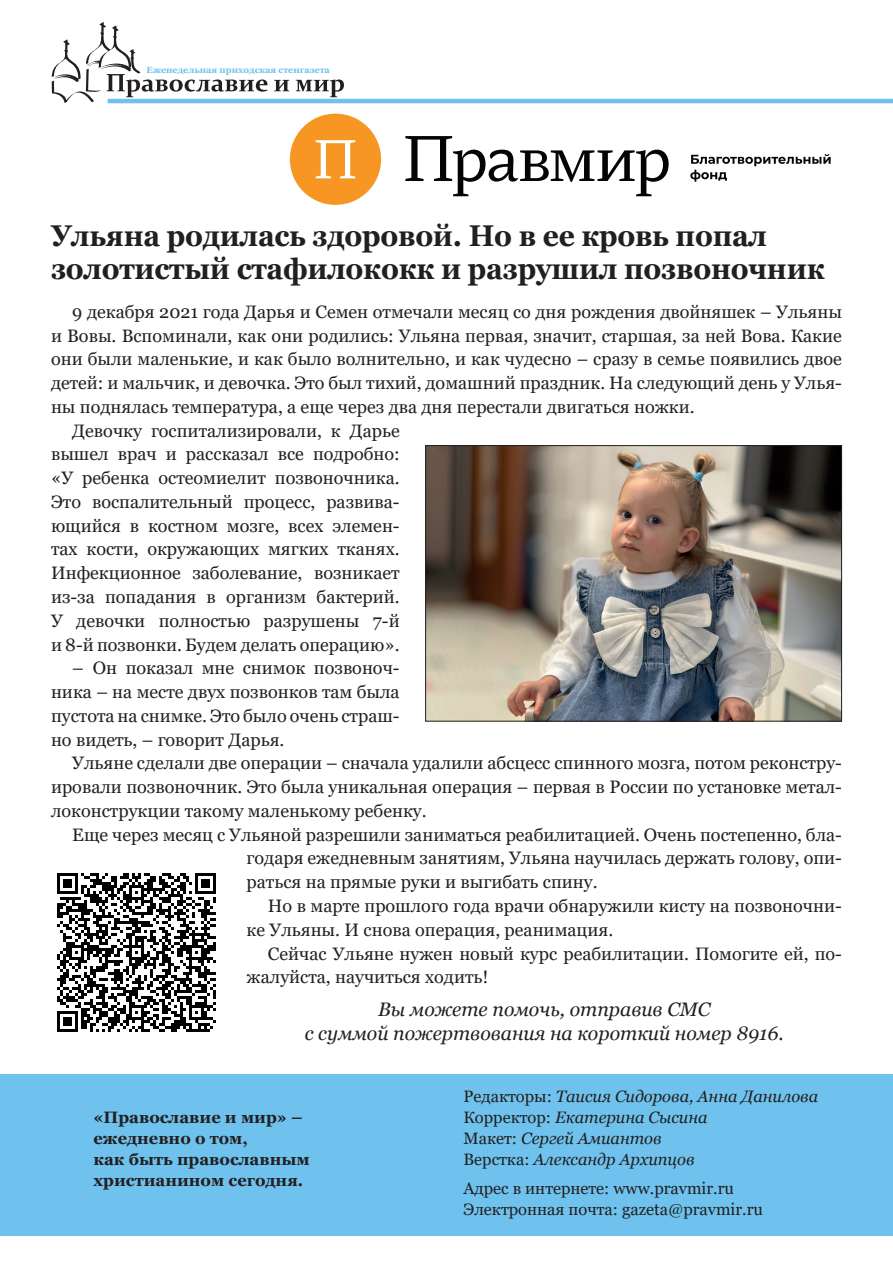
<style>
.page{position:relative;width:893px;height:1263px;background:#fff}
.page>*{position:absolute;margin:0;border:0;box-sizing:border-box;transform-origin:0 0}
.Zagolovok{font:700 30px/33px "Georgia";letter-spacing:-.01em;color:#231f20;scale:.94 1}
.Преамбула{font:italic 19.5px/24px "Georgia";color:#231f20;text-align:center}
.Text{font:18px/23.7px "Georgia";color:#231f20;text-align:justify}
.t1{font:italic 16.5px/21px "Georgia";color:#231f20}
.t2{font:700 16.5px/21px "Georgia";color:#231f20}
.t3{font:16.5px/21px "Georgia";color:#231f20}
.t4{font:700 9px "Georgia";color:#6ec2ed}
.s1{font-style:normal}
</style>
<div class="page">
<div style="left:0;top:1074px;width:893px;height:162px;background:#6ec2ed"></div>
<svg style="left:52px;top:22px;width:215px;height:81px"></svg>
<svg style="left:274px;top:80px;width:15px;height:11px"></svg>
<svg style="left:296px;top:79px;width:48px;height:18px"></svg>
<hr style="left:108px;top:99px;width:785px;height:4px;background:#6ec2ed">
<svg style="left:405px;top:136px;width:264px;height:60px"></svg>
<svg style="left:690px;top:154px;width:141px;height:28px"></svg>
<div style="left:290px;top:114px;width:91px;height:91px;background:#f79622;border-radius:50%"></div>
<svg style="left:316px;top:140px;width:39px;height:38px"></svg>
<img style="left:57px;top:873px;width:159px;height:159px">
<img style="left:427px;top:447px;width:413px;height:272px">
<div style="left:425px;top:445px;width:417px;height:276px;border:1px solid #231f20"></div>
<p class="t4" style="left:147px;top:64px;width:185px">Еженедельная приходская стенгазета</p>
<p class="Zagolovok" style="left:51px;top:219px;width:825px">Ульяна родилась здоровой. Но в ее кровь попал золотистый стафилококк и разрушил позвоночник</p>
<p class="Text" style="left:51px;top:300px;width:792px;text-indent:21px">9 декабря 2021 года Дарья и Семен отмечали месяц со дня рождения двойняшек – Ульяны и Вовы. Вспоминали, как они родились: Ульяна первая, значит, старшая, за ней Вова. Какие они были маленькие, и как было волнительно, и как чудесно – сразу в семье появились двое детей: и мальчик, и девочка. Это был тихий, домашний праздник. На следующий день у Улья&shy;ны поднялась температура, а еще через два дня перестали двигаться ножки.</p>
<p class="Text" style="left:51px;top:419px;width:350px;text-indent:21px">Девочку госпитализировали, к Дарье вышел врач и рассказал все подробно: «У ребенка остеомиелит позвоночника.<br>Это воспалительный процесс, развива&shy;ющийся в костном мозге, всех элемен&shy;тах кости, окружающих мягких тканях.<br>Инфекционное заболевание, возникает из-за попадания в организм бактерий.<br>У девочки полностью разрушены 7-й и 8-й позвонки. Будем делать операцию».</p>
<p class="Text" style="left:51px;top:657px;width:350px;text-indent:21px">– Он показал мне снимок позвоноч&shy;ника – на месте двух позвонков там была пустота на снимке. Это было очень страш&shy;но видеть, – говорит Дарья.</p>
<p class="Text" style="left:51px;top:752px;width:792px;text-indent:21px">Ульяне сделали две операции – сначала удалили абсцесс спинного мозга, потом реконстру&shy;ировали позвоночник. Это была уникальная операция – первая в России по установке метал&shy;локонструкции такому маленькому ребенку.</p>
<p class="Text" style="left:247px;top:823px;width:597px;text-indent:-174px">Еще через месяц с Ульяной разрешили заниматься реабилитацией. Очень постепенно, бла&shy;годаря ежедневным занятиям, Ульяна научилась держать голову, опи&shy;раться на прямые руки и выгибать спину.</p>
<p class="Text" style="left:247px;top:894px;width:597px;text-indent:21px">Но в марте прошлого года врачи обнаружили кисту на позвоночни&shy;ке Ульяны. И снова операция, реанимация.</p>
<p class="Text" style="left:247px;top:942px;width:597px;text-indent:21px">Сейчас Ульяне нужен новый курс реабилитации. Помогите ей, по&shy;жалуйста, научиться ходить!</p>
<p class="Преамбула" style="left:305px;top:997px;width:481px">Вы можете помочь, отправив СМС<br>с суммой пожертвования на короткий номер 8916.</p>
<p class="t2" style="left:94px;top:1106px;width:218px">«Православие и мир» – ежедневно о том,<br>как быть православным христианином сегодня.</p>
<p class="t1" style="left:463px;top:1086px;width:356px"><span class="s1">Редакторы:</span> Таисия Сидорова, Анна Данилова<br><span class="s1">Корректор:</span> Екатерина Сысина<br><span class="s1">Макет:</span> Сергей Амиантов<br><span class="s1">Верстка:</span> Александр Архипцов</p>
<p class="t3" style="left:463px;top:1178px;width:301px">Адрес в интернете: www.pravmir.ru<br>Электронная почта: gazeta@pravmir.ru</p>
</div>
